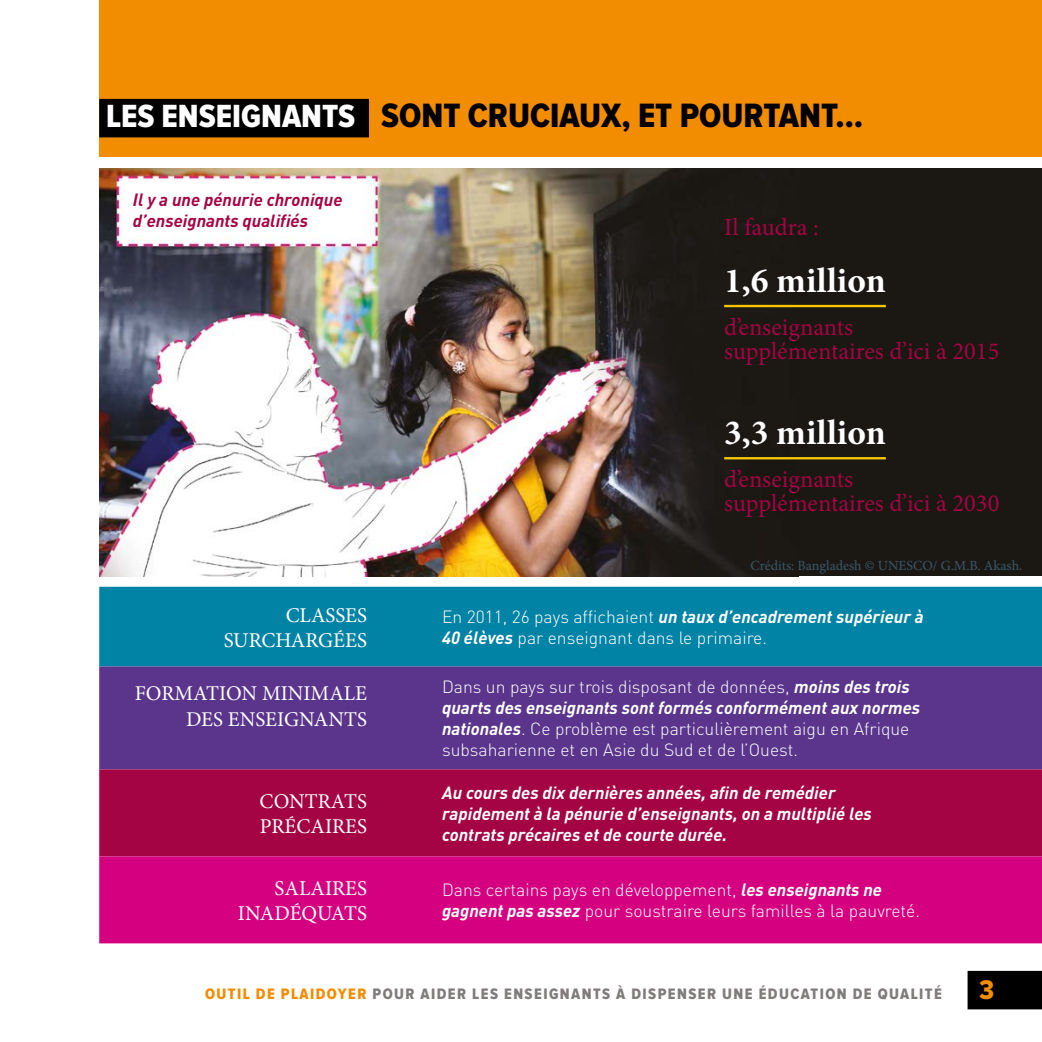
<style>
.page{position:relative;width:1042px;height:1042px;background:#fff}
.page>*{position:absolute;margin:0;border:0;box-sizing:border-box;transform-origin:0 0}
.shortage{font:700 35.35px "Minion Pro";letter-spacing:.005em;color:#fff}
.Main_Body_Head_2{font:35px "Proxima Nova Cond Extrabld";color:#000}
.Main_Body_Head_2-2{font:28px "Proxima Nova Cond Extrabld";color:#f28c00}
.t1{font:24.5px/24.5px "Minion Pro";color:#a40344}
.t2{font:21px/25.2px "Minion Pro";color:#fff;text-align:right}
.Main_Body_Copy{font:300 17.5px/21px "DINOT";color:#fff}
.Main_Body_Copy-2{font:italic 700 17.5px/21px "DINOT";color:#fff}
.Head_2_sub_box{font:italic 700 17.5px/21px "DINOT";color:#a40344}
.Main_Body_Head_2-3{font:15.75px "Proxima Nova Cond Extrabld";letter-spacing:.09em;color:#7f7c7b}
.t3{font:14px "Minion Pro";color:#39586c}
.s1{font-size:33.25px;color:#fff}
.s2{font-weight:700;font-style:italic}
.s3{color:#f28c00}
</style>
<div class="page">
<div style="left:967px;top:971px;width:75px;height:38px;background:#000"></div>
<div style="left:99px;top:0;width:943px;height:156px;background:#f28c00"></div>
<div style="left:99px;top:587px;width:943px;height:79px;background:#0083a5"></div>
<div style="left:99px;top:666px;width:943px;height:103px;background:#5b358c"></div>
<div style="left:99px;top:769px;width:943px;height:87px;background:#a40344"></div>
<div style="left:99px;top:856px;width:943px;height:87px;background:#d5007f"></div>
<div style="left:99px;top:99px;width:270px;height:38px;background:#000"></div>
<div style="left:99px;top:169px;width:943px;height:407px;background:#1b1813"></div>
<img style="left:99px;top:169px;width:700px;height:407px">
<hr style="left:724px;top:305px;width:162px;height:2px;background:#fec700">
<hr style="left:724px;top:457px;width:162px;height:2px;background:#fec700">
<p class="Main_Body_Head_2" style="left:106px;top:99px;width:758px"><span class="s1">LES ENSEIGNANTS</span> SONT CRUCIAUX, ET POURTANT…</p>
<p class="Head_2_sub_box" style="left:133px;top:189px;width:211px">Il y a une pénurie chronique d’enseignants qualifiés</p>
<p class="t1" style="left:724px;top:215px;width:96px">Il faudra :</p>
<p class="shortage" style="left:724px;top:256px;width:163px">1,6 million</p>
<p class="t1" style="left:724px;top:315px;width:277px">d’enseignants supplémentaires d’ici à 2015</p>
<p class="shortage" style="left:724px;top:408px;width:163px">3,3 million</p>
<p class="t1" style="left:724px;top:467px;width:277px">d’enseignants supplémentaires d’ici à 2030</p>
<p class="t3" style="left:750px;top:556px;width:273px">Crédits: Bangladesh © UNESCO/ G.M.B. Akash.</p>
<p class="t2" style="left:224px;top:602px;width:145px">CLASSES<br>SURCHARGÉES</p>
<p class="Main_Body_Copy" style="left:442px;top:605px;width:483px">En 2011, 26 pays affichaient <span class="s2">un taux d’encadrement supérieur à<br>40 élèves</span> par enseignant dans le primaire.</p>
<p class="t2" style="left:135px;top:681px;width:234px">FORMATION MINIMALE<br>DES ENSEIGNANTS</p>
<p class="Main_Body_Copy" style="left:442px;top:675px;width:480px">Dans un pays sur trois disposant de données, <span class="s2">moins des trois quarts des enseignants sont formés conformément aux normes nationales</span>. Ce problème est particulièrement aigu en Afrique subsaharienne et en Asie du Sud et de l’Ouest.</p>
<p class="t2" style="left:260px;top:789px;width:109px;text-align:left">CONTRATS<br>PRÉCAIRES</p>
<p class="Main_Body_Copy-2" style="left:442px;top:781px;width:431px">Au cours des dix dernières années, afin de remédier rapidement à la pénurie d’enseignants, on a multiplié les contrats précaires et de courte durée.</p>
<p class="t2" style="left:238px;top:875px;width:131px">SALAIRES<br>INADÉQUATS</p>
<p class="Main_Body_Copy" style="left:442px;top:878px;width:479px">Dans certains pays en développement, <span class="s2">les enseignants ne gagnent pas assez</span> pour soustraire leurs familles à la pauvreté.</p>
<p class="Main_Body_Head_2-3" style="left:205px;top:986px;width:738px"><span class="s3">OUTIL DE PLAIDOYER</span> POUR AIDER LES ENSEIGNANTS À DISPENSER UNE ÉDUCATION DE QUALITÉ</p>
<p class="Main_Body_Head_2-2" style="left:979px;top:977px;width:17px">3</p>
</div>
